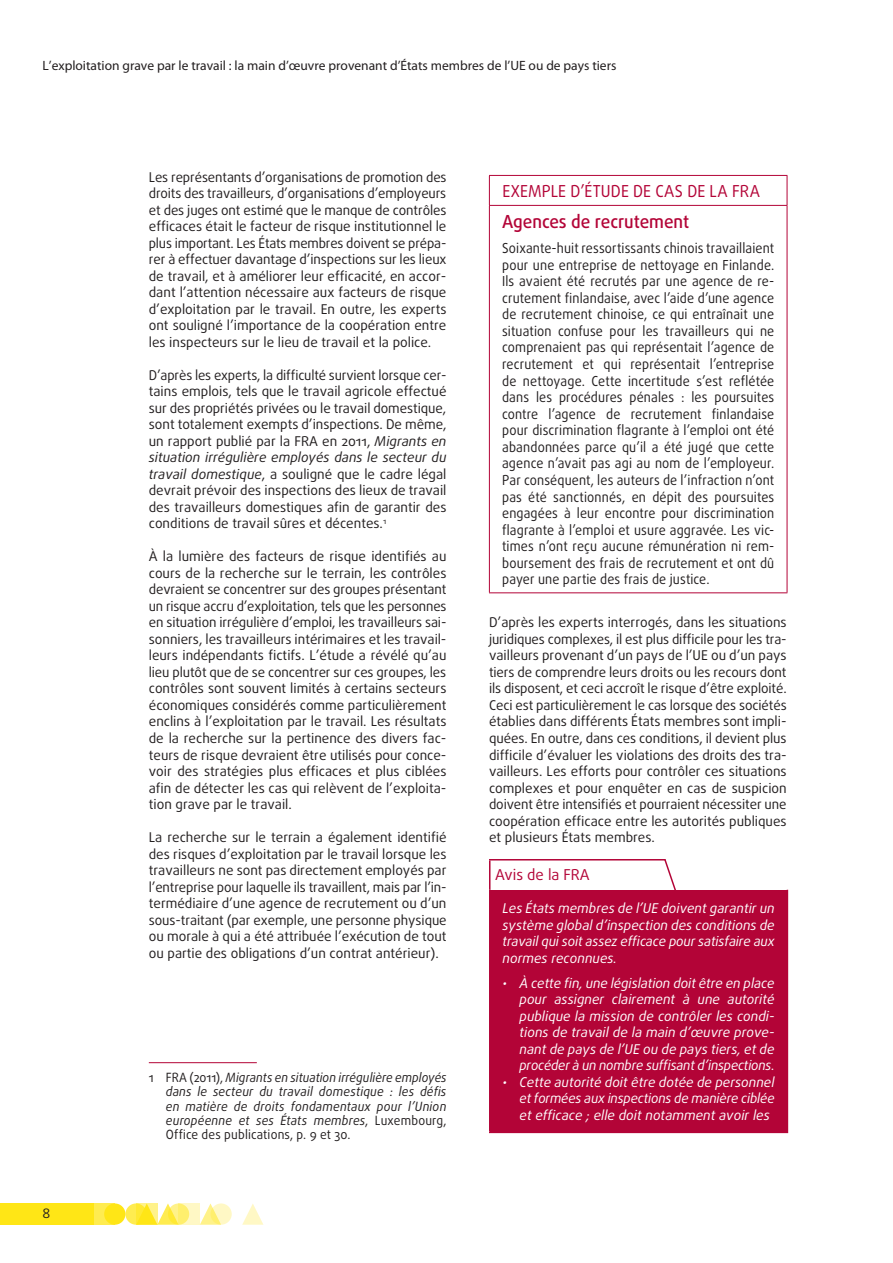
<style>
.page{position:relative;width:893px;height:1263px;background:#fff}
.page>*{position:absolute;margin:0;border:0;box-sizing:border-box;transform-origin:0 0}
.FRA_ACTIVITY_title{font:500 18px "Daxline Pro";color:#b30437;scale:.95 1}
.PROMISING_super{font:16.5px "Daxline Pro";letter-spacing:.01em;color:#b30437;scale:.95 1}
.opinion_header{font:15px "Daxline Pro";color:#b30437}
.FRA_ACTIVITY_body{font:13.8px/16.5px "Daxline Pro";letter-spacing:.01em;color:#231f20;text-align:justify;scale:.92 1}
.text_body{font:13.5px/16.5px "Daxline Pro";color:#231f20;text-align:justify}
.box_opinion_body_lis{font:italic 13.5px/16.5px "Daxline Pro";letter-spacing:-.01em;color:#fff;text-align:justify}
.box_opinion_body{font:italic 13.5px/16.5px "Daxline Pro";letter-spacing:-.01em;color:#fff;text-align:justify}
.t1{font:13.5px "Myriad Pro";color:#231f20}
.text_footnote{font:italic 12.75px/14.2px "Daxline Pro";letter-spacing:.015em;color:#231f20;text-align:justify;scale:.94 1}
.s1{font-style:italic}
.s2{font-style:normal}
</style>
<div class="page">
<svg style="left:125px;top:1203px;width:22px;height:22px"></svg>
<div style="left:94px;top:1203px;width:21px;height:22px;background:#ffec50"></div>
<div style="left:0;top:1203px;width:94px;height:22px;background:#ffe616"></div>
<svg style="left:200px;top:1203px;width:18px;height:22px"></svg>
<svg style="left:242px;top:1204px;width:21px;height:21px"></svg>
<div style="left:104px;top:1203px;width:21px;height:22px;background:#ffe616;border-radius:50%"></div>
<svg style="left:157px;top:1203px;width:18px;height:22px"></svg>
<svg style="left:168px;top:1203px;width:21px;height:22px"></svg>
<svg style="left:210px;top:1203px;width:22px;height:22px"></svg>
<svg style="left:136px;top:1203px;width:21px;height:22px"></svg>
<svg style="left:179px;top:1203px;width:21px;height:22px"></svg>
<hr style="left:149px;top:1062px;width:108px;height:1px;background:#b30437">
<svg style="left:489px;top:176px;width:1px;height:29px"></svg>
<hr style="left:489px;top:175px;width:298px;height:1px;background:#b30437">
<svg style="left:787px;top:176px;width:1px;height:29px"></svg>
<hr style="left:489px;top:206px;width:1px;height:386px;background:#b30437">
<hr style="left:489px;top:205px;width:298px;height:1px;background:#b30437">
<hr style="left:787px;top:206px;width:1px;height:386px;background:#b30437">
<hr style="left:489px;top:592px;width:298px;height:1px;background:#b30437">
<div style="left:490px;top:890px;width:297px;height:242px;background:#b30437"></div>
<hr style="left:489px;top:860px;width:1px;height:30px;background:#b30437">
<hr style="left:489px;top:859px;width:176px;height:1px;background:#b30437">
<hr style="left:489px;top:890px;width:1px;height:241px;background:#b30437">
<hr style="left:489px;top:1131px;width:176px;height:2px;background:#b30437">
<hr style="left:665px;top:1131px;width:123px;height:2px;background:#b30437">
<hr style="left:787px;top:890px;width:1px;height:241px;background:#b30437">
<svg style="left:663px;top:859px;width:13px;height:31px"></svg>
<p class="t1" style="left:43px;top:58px;width:575px">L’exploitation grave par le travail : la main d’œuvre provenant d’États membres de l’UE ou de pays tiers</p>
<p class="text_body" style="left:43px;top:1205px;width:9px">8</p>
<p class="text_body" style="left:149px;top:169px;width:299px">Les représentants d’organisations de promotion des droits des travailleurs, d’organisations d’employeurs et des juges ont estimé que le manque de contrôles efficaces était le facteur de risque institutionnel le plus important. Les États membres doivent se prépa&shy;rer à effectuer davantage d’inspections sur les lieux de travail, et à améliorer leur efficacité, en accor&shy;dant l’attention nécessaire aux facteurs de risque d’exploitation par le travail. En outre, les experts ont souligné l’importance de la coopération entre les inspecteurs sur le lieu de travail et la police.</p>
<p class="text_body" style="left:149px;top:367px;width:299px">D’après les experts, la difficulté survient lorsque cer&shy;tains emplois, tels que le travail agricole effectué sur des propriétés privées ou le travail domestique, sont totalement exempts d’inspections. De même, un rapport publié par la FRA en 2011, <span class="s1">Migrants en situation irrégulière employés dans le secteur du travail domestique</span>, a souligné que le cadre légal devrait prévoir des inspections des lieux de travail des travailleurs domestiques afin de garantir des conditions de travail sûres et décentes.<sup>1</sup></p>
<p class="text_body" style="left:149px;top:548px;width:299px">À la lumière des facteurs de risque identifiés au cours de la recherche sur le terrain, les contrôles devraient se concentrer sur des groupes présentant un risque accru d’exploitation, tels que les personnes en situation irrégulière d’emploi, les travailleurs sai&shy;sonniers, les travailleurs intérimaires et les travail&shy;leurs indépendants fictifs. L’étude a révélé qu’au lieu plutôt que de se concentrer sur ces groupes, les contrôles sont souvent limités à certains secteurs économiques considérés comme particulièrement enclins à l’exploitation par le travail. Les résultats de la recherche sur la pertinence des divers fac&shy;teurs de risque devraient être utilisés pour conce&shy;voir des stratégies plus efficaces et plus ciblées afin de détecter les cas qui relèvent de l’exploita&shy;tion grave par le travail.</p>
<p class="text_body" style="left:149px;top:829px;width:299px">La recherche sur le terrain a également identifié des risques d’exploitation par le travail lorsque les travailleurs ne sont pas directement employés par l’entreprise pour laquelle ils travaillent, mais par l’in&shy;termédiaire d’une agence de recrutement ou d’un sous-traitant (par exemple, une personne physique ou morale à qui a été attribuée l’exécution de tout ou partie des obligations d’un contrat antérieur).</p>
<p class="text_footnote" style="left:166px;top:1070px;width:300px;text-indent:-17px"><span class="s2">1 FRA (2011),</span> Migrants en situation irrégulière employés dans le secteur du travail domestique : les défis en matière de droits fondamentaux pour l’Union européenne et ses États membres<span class="s2">, Luxembourg, Office des publications, p. 9 et 30.</span></p>
<p class="PROMISING_super" style="left:502px;top:180px;width:272px">EXEMPLE D’ÉTUDE DE CAS DE LA FRA</p>
<p class="FRA_ACTIVITY_title" style="left:502px;top:210px;width:198px">Agences de recrutement</p>
<p class="FRA_ACTIVITY_body" style="left:502px;top:240px;width:297px">Soixante-huit ressortissants chinois travaillaient pour une entreprise de nettoyage en Finlande.<br>Ils avaient été recrutés par une agence de re&shy;crutement finlandaise, avec l’aide d’une agence de recrutement chinoise, ce qui entraînait une situation confuse pour les travailleurs qui ne comprenaient pas qui représentait l’agence de recrutement et qui représentait l’entreprise de nettoyage. Cette incertitude s’est reflétée dans les procédures pénales : les poursuites contre l’agence de recrutement finlandaise pour discrimination flagrante à l’emploi ont été abandonnées parce qu’il a été jugé que cette agence n’avait pas agi au nom de l’employeur.<br>Par conséquent, les auteurs de l’infraction n’ont pas été sanctionnés, en dépit des poursuites engagées à leur encontre pour discrimination flagrante à l’emploi et usure aggravée. Les vic&shy;times n’ont reçu aucune rémunération ni rem&shy;boursement des frais de recrutement et ont dû payer une partie des frais de justice.</p>
<p class="text_body" style="left:489px;top:614px;width:299px">D’après les experts interrogés, dans les situations juridiques complexes, il est plus difficile pour les tra&shy;vailleurs provenant d’un pays de l’UE ou d’un pays tiers de comprendre leurs droits ou les recours dont ils disposent, et ceci accroît le risque d’être exploité.<br>Ceci est particulièrement le cas lorsque des sociétés établies dans différents États membres sont impli&shy;quées. En outre, dans ces conditions, il devient plus difficile d’évaluer les violations des droits des tra&shy;vailleurs. Les efforts pour contrôler ces situations complexes et pour enquêter en cas de suspicion doivent être intensifiés et pourraient nécessiter une coopération efficace entre les autorités publiques et plusieurs États membres.</p>
<p class="opinion_header" style="left:495px;top:865px;width:96px">Avis de la FRA</p>
<p class="box_opinion_body" style="left:502px;top:900px;width:274px">Les États membres de l’UE doivent garantir un système global d’inspection des conditions de travail qui soit assez efficace pour satisfaire aux normes reconnues.</p>
<p class="box_opinion_body_lis" style="left:519px;top:974px;width:257px;text-indent:-17px">• À cette fin, une législation doit être en place pour assigner clairement à une autorité publique la mission de contrôler les condi&shy;tions de travail de la main d’œuvre prove&shy;nant de pays de l’UE ou de pays tiers, et de procéder à un nombre suffisant d’inspections.</p>
<p class="box_opinion_body_lis" style="left:519px;top:1073px;width:257px;text-indent:-17px">• Cette autorité doit être dotée de personnel et formées aux inspections de manière ciblée et efficace ; elle doit notamment avoir les</p>
</div>
